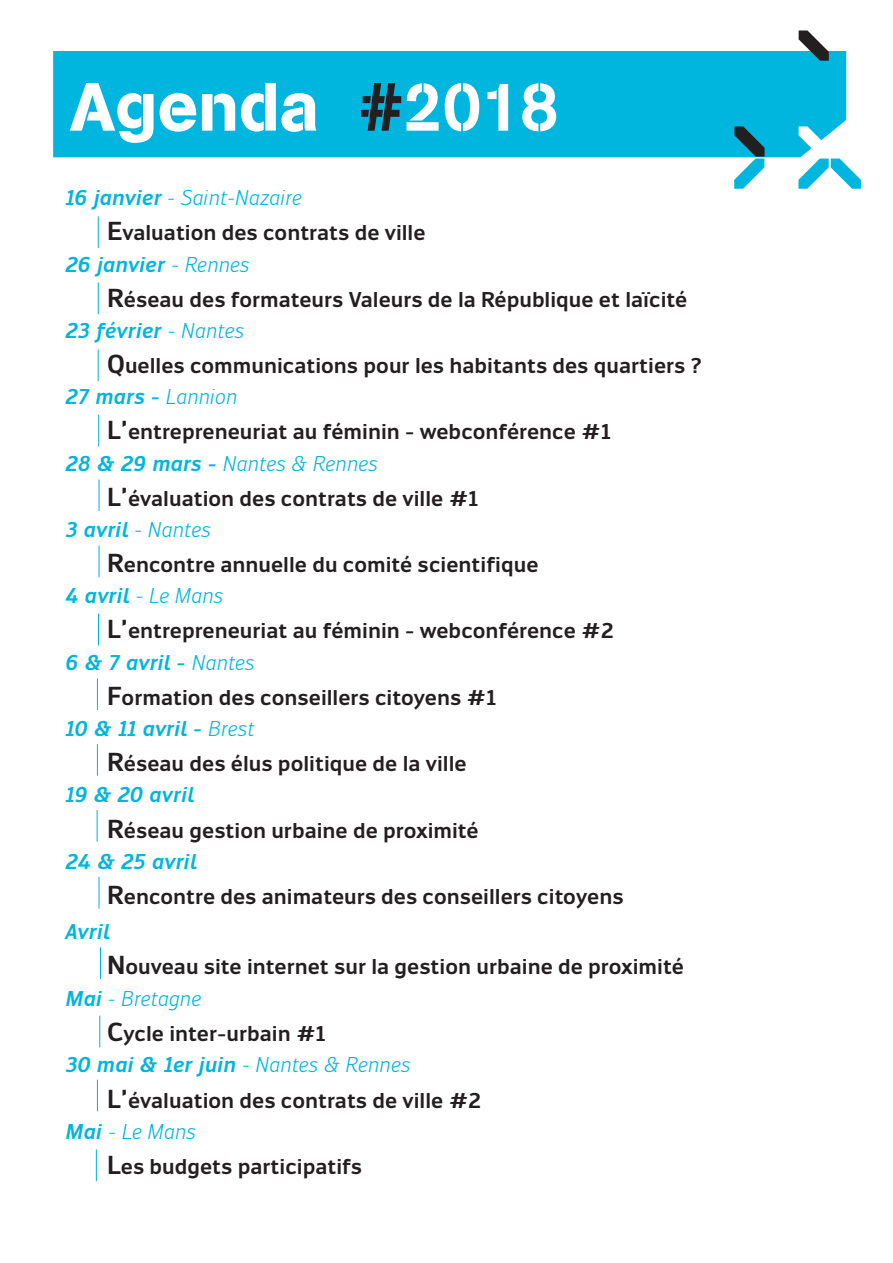
<style>
.page{position:relative;width:893px;height:1263px;background:#fff}
.page>*{position:absolute;margin:0;border:0;box-sizing:border-box;transform-origin:0 0}
.t1{font:67.5px "AG Book BQ Stencil";color:#fff}
.t2{font:700 21px/35.1px "Engel New Sans PRO";color:#231f20}
.t3{font:italic 700 21px "Engel New Sans PRO";color:#00b5de}
.s1{color:#231f20}
.s2{font-style:italic;color:#00b5de}
.s3{font-weight:400;font-style:italic;color:#00b5de}
.s4{font-size:25.5px}
</style>
<div class="page">
<div style="left:53px;top:51px;width:793px;height:106px;background:#00b5de"></div>
<svg style="left:799px;top:30px;width:30px;height:31px"></svg>
<svg style="left:734px;top:94px;width:127px;height:95px"></svg>
<hr style="left:98px;top:216px;width:1px;height:32px;background:#00b5de">
<hr style="left:98px;top:282px;width:1px;height:32px;background:#00b5de">
<hr style="left:98px;top:350px;width:1px;height:31px;background:#00b5de">
<hr style="left:98px;top:415px;width:1px;height:31px;background:#00b5de">
<hr style="left:99px;top:479px;width:1px;height:32px;background:#00b5de">
<hr style="left:99px;top:546px;width:1px;height:31px;background:#00b5de">
<hr style="left:98px;top:614px;width:1px;height:31px;background:#00b5de">
<hr style="left:97px;top:678px;width:1px;height:32px;background:#00b5de">
<hr style="left:97px;top:744px;width:1px;height:32px;background:#00b5de">
<hr style="left:97px;top:810px;width:1px;height:32px;background:#00b5de">
<hr style="left:99px;top:877px;width:1px;height:31px;background:#00b5de">
<hr style="left:100px;top:947px;width:1px;height:32px;background:#00b5de">
<hr style="left:97px;top:1079px;width:1px;height:32px;background:#00b5de">
<hr style="left:99px;top:1016px;width:1px;height:31px;background:#00b5de">
<hr style="left:96px;top:1149px;width:1px;height:32px;background:#00b5de">
<h1 class="t1" style="left:70px;top:67px;width:490px">Agenda <span class="s1">#</span>2018</h1>
<p class="t2" style="left:107px;top:180px;width:320px;text-indent:-41px"><span class="s2">16 janvier</span> <span class="s3">- Saint-Nazaire<br></span><span class="s4">E</span>valuation des contrats de ville</p>
<p class="t2" style="left:107px;top:247px;width:582px;text-indent:-41px"><span class="s2">26 janvier</span> <span class="s3">- Rennes<br></span><span class="s4">R</span>éseau des formateurs Valeurs de la République et laïcité</p>
<p class="t2" style="left:107px;top:313px;width:596px;text-indent:-41px"><span class="s2">23 février</span> <span class="s3">- Nantes<br></span><span class="s4">Q</span>uelles communications pour les habitants des quartiers ?</p>
<p class="t2" style="left:107px;top:379px;width:505px;text-indent:-41px"><span class="s2">27 mars -</span> <span class="s3">Lannion<br></span><span class="s4">L’</span>entrepreneuriat au féminin - webconférence #1</p>
<p class="t2" style="left:107px;top:446px;width:373px;text-indent:-41px"><span class="s2">28 &amp; 29 mars -</span> <span class="s3">Nantes &amp; Rennes<br></span><span class="s4">L’</span>évaluation des contrats de ville #1</p>
<p class="t2" style="left:107px;top:512px;width:433px;text-indent:-41px"><span class="s2">3 avril</span> <span class="s3">- Nantes<br></span><span class="s4">R</span>encontre annuelle du comité scientifique</p>
<p class="t2" style="left:107px;top:578px;width:508px;text-indent:-41px"><span class="s2">4 avril</span> <span class="s3">- Le Mans<br></span><span class="s4">L’</span>entrepreneuriat au féminin - webconférence #2</p>
<p class="t2" style="left:107px;top:645px;width:391px;text-indent:-41px"><span class="s2">6 &amp; 7 avril -</span> <span class="s3">Nantes<br></span><span class="s4">F</span>ormation des conseillers citoyens #1</p>
<p class="t2" style="left:107px;top:711px;width:361px;text-indent:-41px"><span class="s2">10 &amp; 11 avril -</span> <span class="s3">Brest<br></span><span class="s4">R</span>éseau des élus politique de la ville</p>
<p class="t2" style="left:107px;top:777px;width:373px;text-indent:-41px"><span class="s2">19 &amp; 20 avril<br></span><span class="s4">R</span>éseau gestion urbaine de proximité</p>
<p class="t3" style="left:66px;top:849px;width:133px">24 &amp; 25 avril</p>
<p class="t2" style="left:107px;top:879px;width:518px"><span class="s4">R</span>encontre des animateurs des conseillers citoyens</p>
<p class="t3" style="left:66px;top:920px;width:46px">Avril</p>
<p class="t2" style="left:107px;top:950px;width:578px"><span class="s4">N</span>ouveau site internet sur la gestion urbaine de proximité</p>
<p class="t2" style="left:107px;top:981px;width:220px;text-indent:-41px"><span class="s2">Mai</span> <span class="s3">- Bretagne<br></span><span class="s4">C</span>ycle inter-urbain #1</p>
<p class="t2" style="left:107px;top:1047px;width:375px;line-height:36px;text-indent:-41px"><span class="s2">30 mai &amp; 1er juin</span> <span class="s3">- Nantes &amp; Rennes<br></span><span class="s4">L’</span>évaluation des contrats de ville #2</p>
<p class="t2" style="left:107px;top:1114px;width:256px;text-indent:-41px"><span class="s2">Mai</span> <span class="s3">- Le Mans<br></span><span class="s4">L</span>es budgets participatifs</p>
</div>
